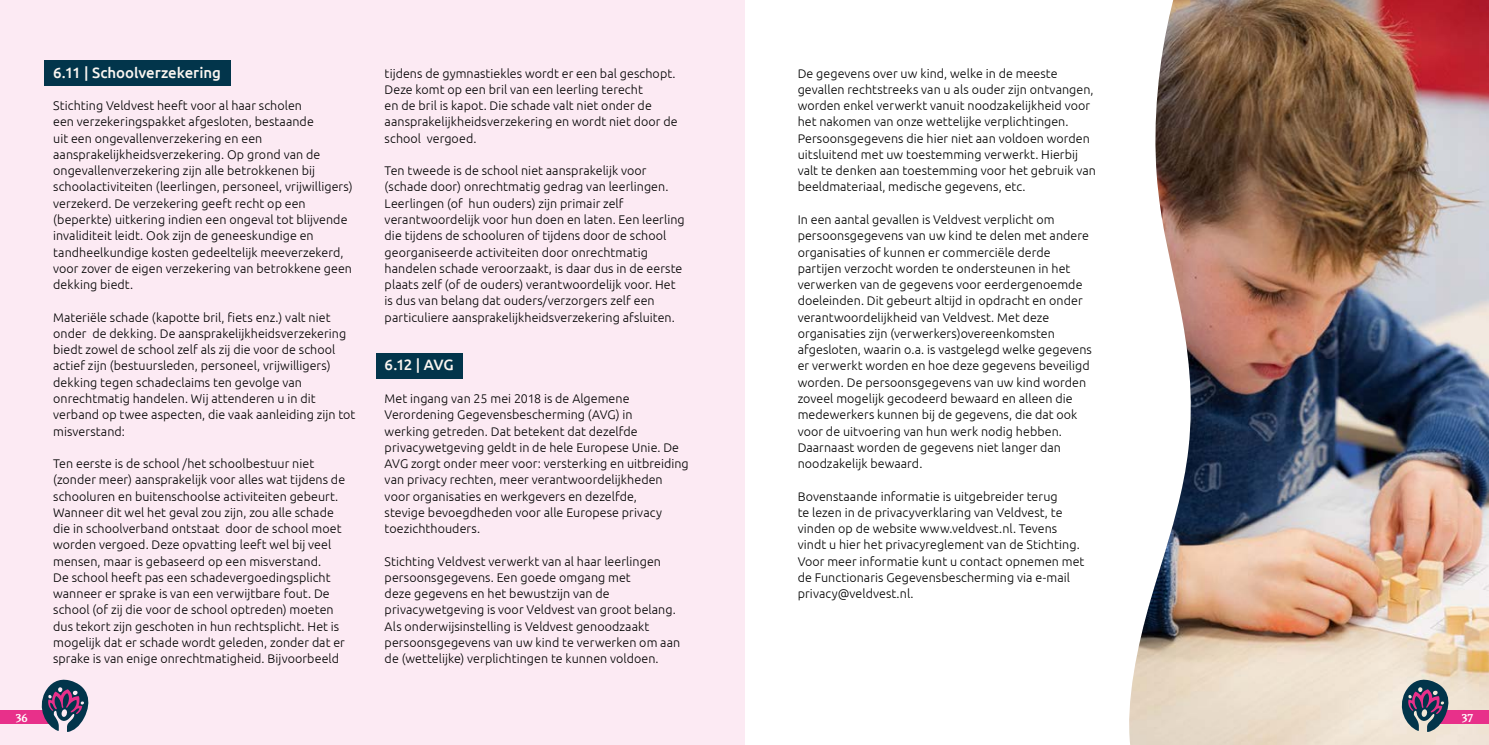
<style>
.page{position:relative;width:1489px;height:745px;background:#fff}
.page>*{position:absolute;margin:0;border:0;box-sizing:border-box;transform-origin:0 0}
.t1{font:500 15px "Ubuntu";letter-spacing:-.005em;color:#fbf6f1}
.t2{font:300 12.5px/16.2px "Ubuntu";letter-spacing:.005em;color:#000}
.t3{font:11.25px "Polga";color:#fff}
</style>
<div class="page">
<div style="left:0;top:0;width:744px;height:744px;background:#fceaf3"></div>
<div style="left:376px;top:353px;width:86px;height:25px;background:#02354b"></div>
<div style="left:44px;top:60px;width:186px;height:26px;background:#02354b"></div>
<img style="left:1129px;top:0;width:359px;height:744px">
<div style="left:0;top:710px;width:49px;height:13px;background:#e8308a"></div>
<div style="left:1440px;top:710px;width:48px;height:13px;background:#e8308a"></div>
<svg style="left:37px;top:679px;width:52px;height:52px"></svg>
<svg style="left:1396px;top:677px;width:56px;height:54px;background:#827d8d"></svg>
<p class="t1" style="left:53px;top:63px;width:169px">6.11 | Schoolverzekering</p>
<p class="t2" style="left:53px;top:97px;width:301px">Stichting Veldvest heeft voor al haar scholen<br>een verzekeringspakket afgesloten, bestaande<br>uit een ongevallenverzekering en een aansprakelijkheidsverzekering. Op grond van de ongevallenverzekering zijn alle betrokkenen bij schoolactiviteiten (leerlingen, personeel, vrijwilligers) verzekerd. De verzekering geeft recht op een (beperkte) uitkering indien een ongeval tot blijvende invaliditeit leidt. Ook zijn de geneeskundige en tandheelkundige kosten gedeeltelijk meeverzekerd, voor zover de eigen verzekering van betrokkene geen dekking biedt.</p>
<p class="t2" style="left:53px;top:308px;width:304px">Materiële schade (kapotte bril, fiets enz.) valt niet onder de dekking. De aansprakelijkheidsverzekering biedt zowel de school zelf als zij die voor de school actief zijn (bestuursleden, personeel, vrijwilligers) dekking tegen schadeclaims ten gevolge van onrechtmatig handelen. Wij attenderen u in dit verband op twee aspecten, die vaak aanleiding zijn tot misverstand:</p>
<p class="t2" style="left:53px;top:455px;width:293px">Ten eerste is de school /het schoolbestuur niet (zonder meer) aansprakelijk voor alles wat tijdens de schooluren en buitenschoolse activiteiten gebeurt.<br>Wanneer dit wel het geval zou zijn, zou alle schade die in schoolverband ontstaat door de school moet worden vergoed. Deze opvatting leeft wel bij veel mensen, maar is gebaseerd op een misverstand.<br>De school heeft pas een schadevergoedingsplicht wanneer er sprake is van een verwijtbare fout. De school (of zij die voor de school optreden) moeten dus tekort zijn geschoten in hun rechtsplicht. Het is mogelijk dat er schade wordt geleden, zonder dat er sprake is van enige onrechtmatigheid. Bijvoorbeeld</p>
<p class="t2" style="left:384px;top:65px;width:294px">tijdens de gymnastiekles wordt er een bal geschopt.<br>Deze komt op een bril van een leerling terecht<br>en de bril is kapot. Die schade valt niet onder de aansprakelijkheidsverzekering en wordt niet door de school vergoed.</p>
<p class="t2" style="left:384px;top:162px;width:301px">Ten tweede is de school niet aansprakelijk voor (schade door) onrechtmatig gedrag van leerlingen.<br>Leerlingen (of hun ouders) zijn primair zelf verantwoordelijk voor hun doen en laten. Een leerling die tijdens de schooluren of tijdens door de school georganiseerde activiteiten door onrechtmatig handelen schade veroorzaakt, is daar dus in de eerste plaats zelf (of de ouders) verantwoordelijk voor. Het is dus van belang dat ouders/verzorgers zelf een particuliere aansprakelijkheidsverzekering afsluiten.</p>
<p class="t1" style="left:384px;top:355px;width:71px">6.12 | AVG</p>
<p class="t2" style="left:384px;top:390px;width:305px">Met ingang van 25 mei 2018 is de Algemene Verordening Gegevensbescherming (AVG) in<br>werking getreden. Dat betekent dat dezelfde privacywetgeving geldt in de hele Europese Unie. De AVG zorgt onder meer voor: versterking en uitbreiding van privacy rechten, meer verantwoordelijkheden voor organisaties en werkgevers en dezelfde,<br>stevige bevoegdheden voor alle Europese privacy toezichthouders.</p>
<p class="t2" style="left:384px;top:552px;width:297px">Stichting Veldvest verwerkt van al haar leerlingen persoonsgegevens. Een goede omgang met<br>deze gegevens en het bewustzijn van de privacywetgeving is voor Veldvest van groot belang.<br>Als onderwijsinstelling is Veldvest genoodzaakt persoonsgegevens van uw kind te verwerken om aan de (wettelijke) verplichtingen te kunnen voldoen.</p>
<p class="t2" style="left:797px;top:65px;width:300px">De gegevens over uw kind, welke in de meeste gevallen rechtstreeks van u als ouder zijn ontvangen, worden enkel verwerkt vanuit noodzakelijkheid voor het nakomen van onze wettelijke verplichtingen.<br>Persoonsgegevens die hier niet aan voldoen worden uitsluitend met uw toestemming verwerkt. Hierbij valt te denken aan toestemming voor het gebruik van beeldmateriaal, medische gegevens, etc.</p>
<p class="t2" style="left:797px;top:211px;width:296px">In een aantal gevallen is Veldvest verplicht om persoonsgegevens van uw kind te delen met andere organisaties of kunnen er commerciële derde partijen verzocht worden te ondersteunen in het verwerken van de gegevens voor eerdergenoemde doeleinden. Dit gebeurt altijd in opdracht en onder verantwoordelijkheid van Veldvest. Met deze organisaties zijn (verwerkers)overeenkomsten afgesloten, waarin o.a. is vastgelegd welke gegevens er verwerkt worden en hoe deze gegevens beveiligd worden. De persoonsgegevens van uw kind worden zoveel mogelijk gecodeerd bewaard en alleen die medewerkers kunnen bij de gegevens, die dat ook voor de uitvoering van hun werk nodig hebben.<br>Daarnaast worden de gegevens niet langer dan noodzakelijk bewaard.</p>
<p class="t2" style="left:797px;top:487px;width:288px">Bovenstaande informatie is uitgebreider terug<br>te lezen in de privacyverklaring van Veldvest, te vinden op de website www.veldvest.nl. Tevens vindt u hier het privacyreglement van de Stichting.<br>Voor meer informatie kunt u contact opnemen met de Functionaris Gegevensbescherming via e-mail privacy@veldvest.nl.</p>
<p class="t3" style="left:15px;top:711px;width:14px">36</p>
<p class="t3" style="left:1461px;top:711px;width:14px">37</p>
</div>
